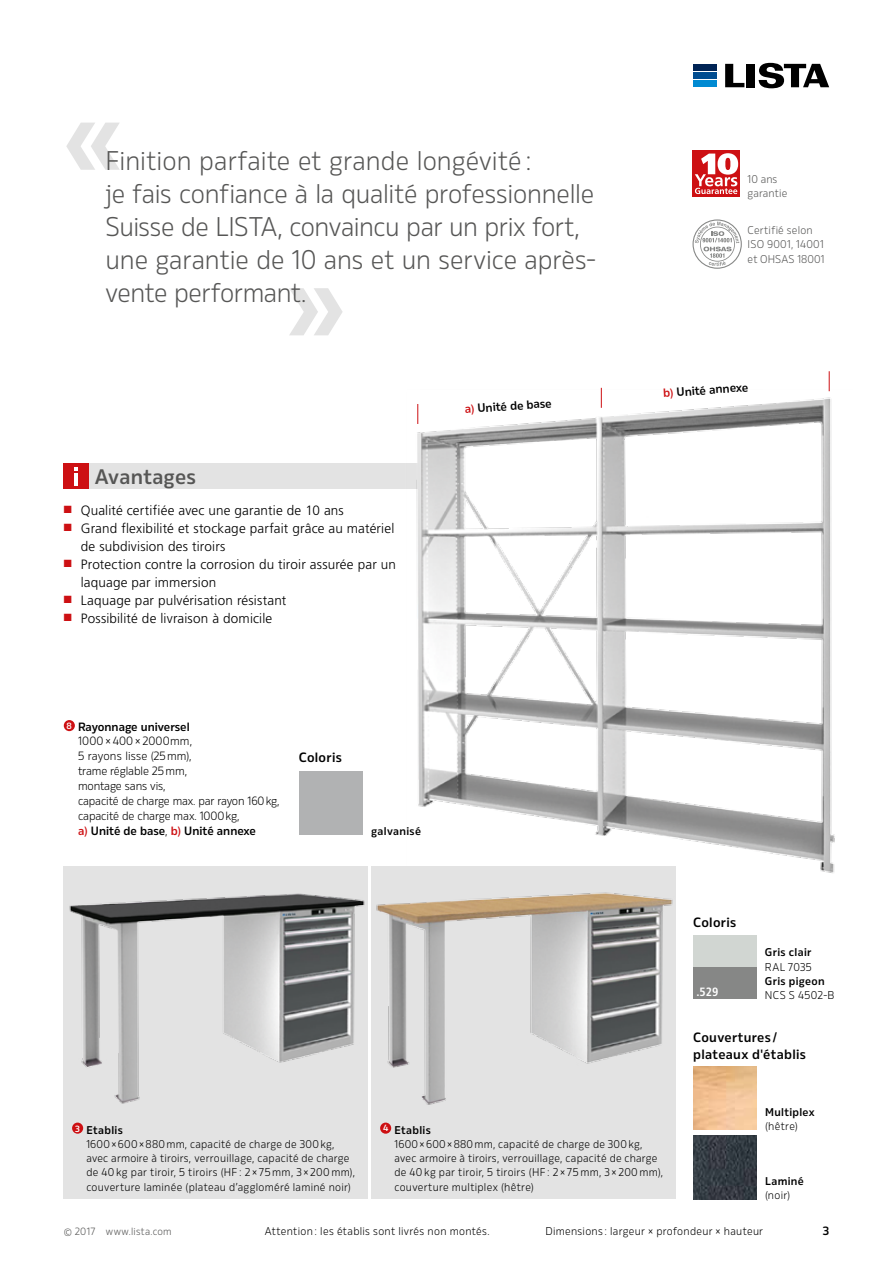
<style>
.page{position:relative;width:893px;height:1263px;background:#fff}
.page>*{position:absolute;margin:0;border:0;box-sizing:border-box;transform-origin:0 0}
.t1{font:600 120px "Rleud";color:#e3e3e3}
.t2{font:300 27px/33px "Rleud";letter-spacing:-.005em;color:#565655}
.t3{font:600 21px "Rleud";letter-spacing:.01em;color:#565655}
.t4{font:300 13.5px/18px "Frutiger LT Std";letter-spacing:.01em;color:#000}
.t5{font:600 13.5px/16.5px "Rleud";letter-spacing:.02em;color:#000}
.t6{font:300 12px/15px "Rleud";letter-spacing:-.01em;color:#000}
.t7{font:600 12px/13.5px "Rleud";color:#000;text-align:right}
.t8{font:700 condensed 12px "Frutiger LT Std";color:#fff}
.t9{font:300 11.25px/14.2px "Rleud";letter-spacing:.025em;color:#000}
.t10{font:300 11.25px/14.2px "Rleud";letter-spacing:.015em;color:#565655}
.t11{font:600 11.25px "Rleud";letter-spacing:.03em;color:#000}
.t12{font:300 10.5px "Rleud";letter-spacing:.02em;color:#565655}
.s1{color:#cd1013}
.s2{font-weight:300}
.s3{font-weight:600;color:#cd1013}
.s4{font-weight:600}
</style>
<div class="page">
<div style="left:693px;top:64px;width:24px;height:7px;background:#002455"></div>
<div style="left:693px;top:72px;width:24px;height:7px;background:#004c90"></div>
<div style="left:693px;top:81px;width:24px;height:6px;background:#008ad2"></div>
<svg style="left:725px;top:64px;width:19px;height:23px"></svg>
<div style="left:747px;top:64px;width:8px;height:23px;background:#000"></div>
<svg style="left:759px;top:63px;width:70px;height:25px"></svg>
<div style="left:88px;top:463px;width:350px;height:26px;background:#e3e3e3"></div>
<img style="left:416px;top:388px;width:419px;height:485px">
<div style="left:372px;top:866px;width:304px;height:333px;background:#e3e3e3"></div>
<div style="left:64px;top:866px;width:304px;height:333px;background:#e3e3e3"></div>
<div style="left:63px;top:463px;width:25px;height:26px;background:#cd1013"></div>
<svg style="left:74px;top:467px;width:3px;height:18px"></svg>
<img style="left:376px;top:892px;width:297px;height:213px">
<img style="left:69px;top:893px;width:296px;height:211px">
<div style="left:692px;top:151px;width:48px;height:46px;background:#cd1013"></div>
<svg style="left:695px;top:153px;width:43px;height:41px"></svg>
<img style="left:693px;top:1066px;width:63px;height:64px">
<img style="left:693px;top:1136px;width:63px;height:63px">
<div style="left:299px;top:771px;width:64px;height:64px;background:#b1b2b3"></div>
<div style="left:693px;top:967px;width:64px;height:32px;background:#868786"></div>
<div style="left:693px;top:935px;width:64px;height:32px;background:#d1d6d2"></div>
<svg style="left:417px;top:404px;width:1px;height:20px"></svg>
<svg style="left:601px;top:388px;width:1px;height:20px"></svg>
<svg style="left:829px;top:371px;width:1px;height:20px"></svg>
<div style="left:380px;top:1122px;width:11px;height:12px;background:#cd1013;border-radius:50%"></div>
<div style="left:72px;top:1122px;width:11px;height:12px;background:#cd1013;border-radius:50%"></div>
<div style="left:64px;top:720px;width:11px;height:11px;background:#cd1013;border-radius:50%"></div>
<svg style="left:692px;top:219px;width:50px;height:50px"></svg>
<h1 class="t1" style="left:63px;top:62px;width:65px">«</h1>
<h2 class="t2" style="left:105px;top:143px;width:492px">Finition parfaite et grande longévité :<br>je fais confiance à la qualité professionnelle Suisse de LISTA, convaincu par un prix fort, une garantie de 10 ans et un service après&shy;vente performant.</h2>
<h1 class="t1" style="left:283px;top:227px;width:65px">»</h1>
<h3 class="t3" style="left:95px;top:462px;width:103px">Avantages</h3>
<p class="t4" style="left:64px;top:501px;width:281px"><span class="s1">■</span> Qualité certifiée avec une garantie de 10 ans</p>
<p class="t4" style="left:81px;top:519px;width:315px;text-indent:-17px"><span class="s1">■</span> Grand flexibilité et stockage parfait grâce au matériel de subdivision des tiroirs</p>
<p class="t4" style="left:81px;top:555px;width:317px;text-indent:-17px"><span class="s1">■</span> Protection contre la corrosion du tiroir assurée par un laquage par immersion</p>
<p class="t4" style="left:64px;top:591px;width:224px"><span class="s1">■</span> Laquage par pulvérisation résistant</p>
<p class="t4" style="left:64px;top:609px;width:210px"><span class="s1">■</span> Possibilité de livraison à domicile</p>
<p class="t7" style="left:67px;top:720px;width:127px"><sup>8</sup> Rayonnage universel<br><span class="s2">1000 × 400 × 2000mm,</span></p>
<p class="t6" style="left:78px;top:748px;width:203px">5 rayons lisse (25mm),<br>trame réglable 25mm,<br>montage sans vis,<br>capacité de charge max. par rayon 160kg, capacité de charge max. 1000kg,<br><span class="s3">a)</span> <span class="s4">Unité de base</span>, <span class="s3">b)</span> <span class="s4">Unité annexe</span></p>
<p class="t5" style="left:299px;top:749px;width:45px">Coloris</p>
<p class="t11" style="left:371px;top:823px;width:52px">galvanisé</p>
<p class="t7" style="left:464px;top:402px;width:89px;rotate:-4deg"><span class="s1">a)</span> Unité de base</p>
<p class="t10" style="left:748px;top:172px;width:41px;line-height:13.5px">10 ans garantie</p>
<p class="t10" style="left:748px;top:223px;width:79px">Certifié selon<br>ISO 9001, 14001 et OHSAS 18001</p>
<p class="t7" style="left:663px;top:386px;width:87px;rotate:-4deg"><span class="s1">b)</span> Unité annexe</p>
<p class="t5" style="left:693px;top:913px;width:45px">Coloris</p>
<p class="t8" style="left:696px;top:985px;width:23px">.529</p>
<p class="t11" style="left:765px;top:945px;width:48px">Gris clair</p>
<p class="t9" style="left:765px;top:959px;width:48px">RAL 7035</p>
<p class="t11" style="left:765px;top:973px;width:61px">Gris pigeon</p>
<p class="t9" style="left:765px;top:988px;width:71px">NCS S 4502-B</p>
<p class="t5" style="left:693px;top:1029px;width:114px">Couvertures / plateaux d'établis</p>
<p class="t9" style="left:86px;top:1122px;width:270px;text-indent:-11px"><sup>3</sup> <span class="s4">Etablis<br></span>1600×600×880mm, capacité de charge de 300kg, avec armoire à tiroirs, verrouillage, capacité de charge de 40 kg par tiroir, 5 tiroirs (HF : 2 × 75 mm, 3 × 200 mm), couverture laminée (plateau d’aggloméré laminé noir)</p>
<p class="t9" style="left:394px;top:1122px;width:270px;text-indent:-11px"><sup>4</sup> <span class="s4">Etablis<br></span>1600×600×880mm, capacité de charge de 300kg, avec armoire à tiroirs, verrouillage, capacité de charge de 40 kg par tiroir, 5 tiroirs (HF : 2 × 75 mm, 3 × 200 mm), couverture multiplex (hêtre)</p>
<p class="t11" style="left:765px;top:1104px;width:51px">Multiplex</p>
<p class="t9" style="left:765px;top:1118px;width:34px">(hêtre)</p>
<p class="t11" style="left:765px;top:1173px;width:40px">Laminé</p>
<p class="t9" style="left:765px;top:1188px;width:27px">(noir)</p>
<p class="t12" style="left:64px;top:1225px;width:109px">© 2017 www.lista.com</p>
<p class="t7" style="left:823px;top:1224px;width:8px">3</p>
<p class="t9" style="left:265px;top:1224px;width:226px">Attention : les établis sont livrés non montés.</p>
<p class="t9" style="left:545px;top:1224px;width:219px">Dimensions : largeur × profondeur × hauteur</p>
</div>
